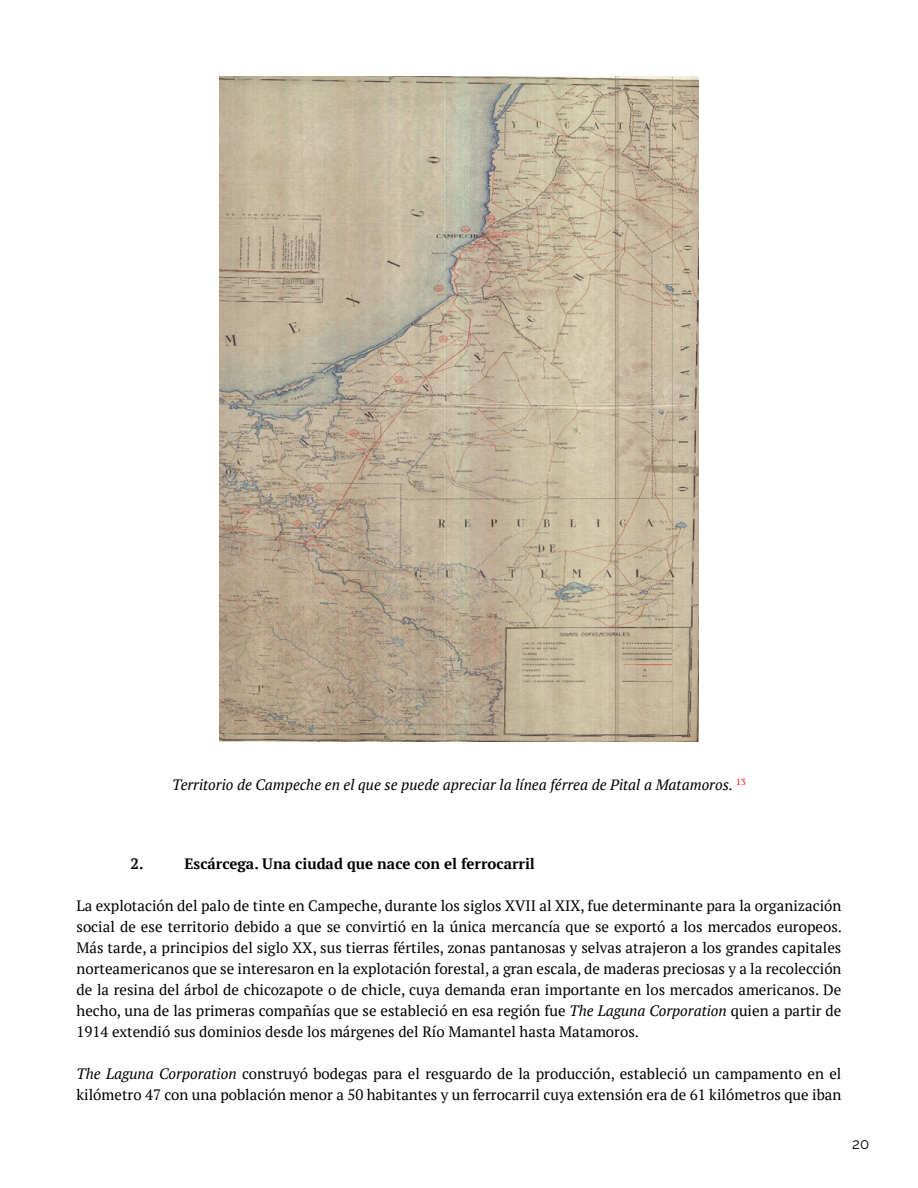
<style>
.page{position:relative;width:918px;height:1188px;background:#fff}
.page>*{position:absolute;margin:0;border:0;box-sizing:border-box;transform-origin:0 0}
.t1{font:15px/21px "PT Serif";color:#000;text-align:justify}
.t2{font:italic 15px "PT Serif";color:#000}
.t3{font:700 15px "PT Serif";color:#000}
.t4{font:15px "Raleway";color:#000}
.s1{font-style:italic}
</style>
<div class="page">
<img style="left:219px;top:77px;width:480px;height:665px">
<p class="t2" style="left:172px;top:775px;width:575px">Territorio de Campeche en el que se puede apreciar la línea férrea de Pital a Matamoros. <sup>13</sup></p>
<p class="t3" style="left:131px;top:854px;width:14px">2.</p>
<p class="t3" style="left:185px;top:854px;width:352px">Escárcega. Una ciudad que nace con el ferrocarril</p>
<p class="t1" style="left:77px;top:895px;width:767px">La explotación del palo de tinte en Campeche, durante los siglos XVII al XIX, fue determinante para la organización social de ese territorio debido a que se convirtió en la única mercancía que se exportó a los mercados europeos.<br>Más tarde, a principios del siglo XX, sus tierras fértiles, zonas pantanosas y selvas atrajeron a los grandes capitales norteamericanos que se interesaron en la explotación forestal, a gran escala, de maderas preciosas y a la recolección de la resina del árbol de chicozapote o de chicle, cuya demanda eran importante en los mercados americanos. De hecho, una de las primeras compañías que se estableció en esa región fue <span class="s1">The Laguna Corporation</span> quien a partir de 1914 extendió sus dominios desde los márgenes del Río Mamantel hasta Matamoros.</p>
<p class="t1" style="left:77px;top:1063px;width:766px"><span class="s1">The Laguna Corporation</span> construyó bodegas para el resguardo de la producción, estableció un campamento en el kilómetro 47 con una población menor a 50 habitantes y un ferrocarril cuya extensión era de 61 kilómetros que iban</p>
<p class="t4" style="left:852px;top:1135px;width:18px">20</p>
</div>
